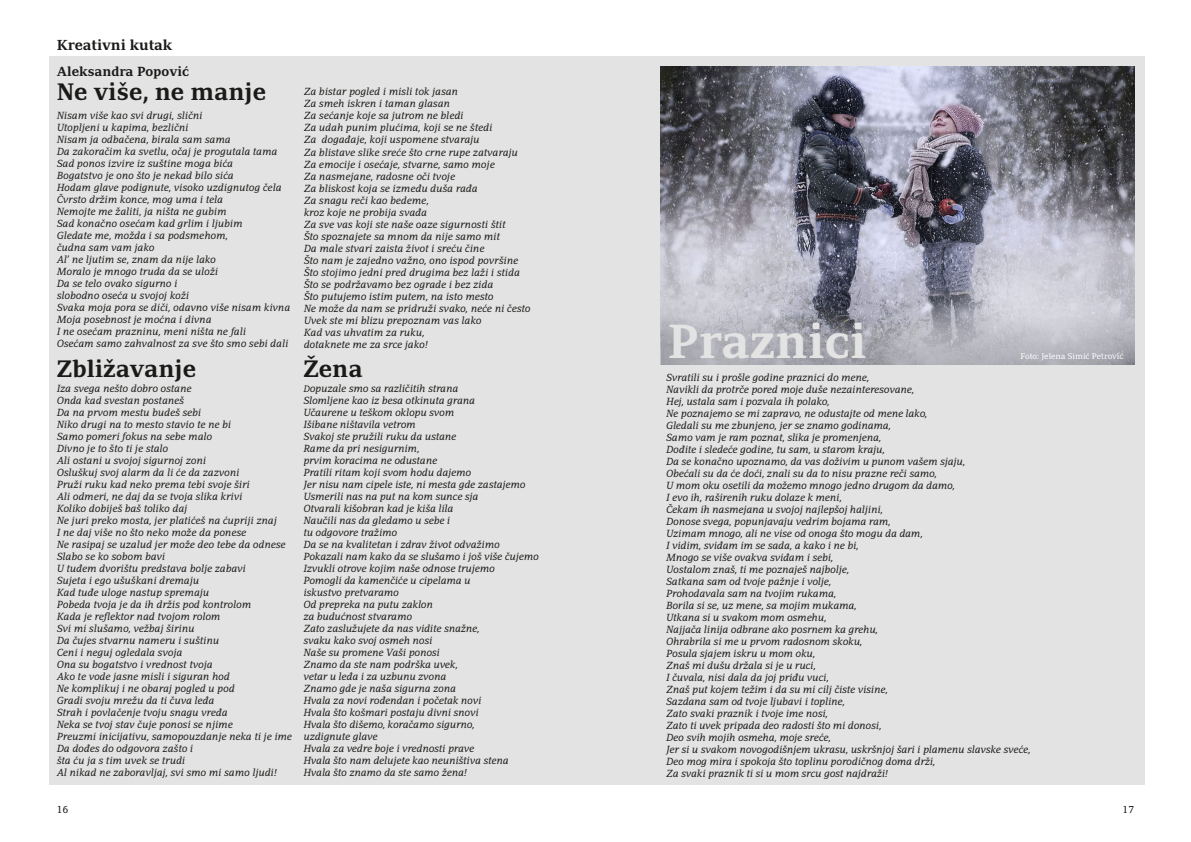
<style>
.page{position:relative;width:1191px;height:842px;background:#fff}
.page>*{position:absolute;margin:0;border:0;box-sizing:border-box;transform-origin:0 0}
.t1{font:700 46.2px "Adamant BG";color:#e3e3e3}
.t2{font:700 23px "Adamant BG";color:#1a1a18}
.t3{font:700 14px "Adamant BG";color:#1a1a18}
.t4{font:700 12.8px "Adamant BG";color:#1a1a18}
.t5{font:italic 10px/12px "Adamant BG";letter-spacing:-.015em;color:#1a1a18}
.t6{font:10px "Adamant BG";color:#1a1a18}
.t7{font:8px "Adamant BG";color:#fff}
.s1{font-size:9px}
</style>
<div class="page">
<div style="left:49px;top:57px;width:1095px;height:728px;background:#e3e3e3"></div>
<img style="left:660px;top:66px;width:474px;height:243px">
<svg style="left:660px;top:309px;width:474px;height:55px;background:#b0b1b9"></svg>
<h3 class="t3" style="left:57px;top:36px;width:117px">Kreativni kutak</h3>
<p class="t4" style="left:57px;top:63px;width:134px">Aleksandra Popović</p>
<h2 class="t2" style="left:57px;top:78px;width:211px">Ne više, ne manje</h2>
<p class="t5" style="left:57px;top:110px;width:235px">Nisam više kao svi drugi, slični<br>Utopljeni u kapima, bezlični<br>Nisam ja odbačena, birala sam sama<br>Da zakoračim ka svetlu, očaj je progutala tama Sad ponos izvire iz suštine moga bića<br>Bogatstvo je ono što je nekad bilo sića<br>Hodam glave podignute, visoko uzdignutog čela Čvrsto držim konce, mog uma i tela<br>Nemojte me žaliti, ja ništa ne gubim<br>Sad konačno osećam kad grlim i ljubim<br>Gledate me, možda i sa podsmehom,<br>čudna sam vam jako<br>Al’ ne ljutim se, znam da nije lako<br>Moralo je mnogo truda da se uloži<br>Da se telo ovako sigurno i<br>slobodno oseća u svojoj koži<br>Svaka moja pora se diči, odavno više nisam kivna Moja posebnost je moćna i divna<br>I ne osećam prazninu, meni ništa ne fali<br>Osećam samo zahvalnost za sve što smo sebi dali</p>
<h2 class="t2" style="left:57px;top:355px;width:141px">Zbližavanje</h2>
<p class="t5" style="left:57px;top:382px;width:237px">Iza svega nešto dobro ostane<br>Onda kad svestan postaneš<br>Da na prvom mestu budeš sebi<br>Niko drugi na to mesto stavio te ne bi<br>Samo pomeri fokus na sebe malo<br>Divno je to što ti je stalo<br>Ali ostani u svojoj sigurnoj zoni<br>Osluškuj svoj alarm da li će da zazvoni<br>Pruži ruku kad neko prema tebi svoje širi<br>Ali odmeri, ne daj da se tvoja slika krivi<br>Koliko dobiješ baš toliko daj<br>Ne juri preko mosta, jer platićeš na ćupriji znaj<br>I ne daj više no što neko može da ponese<br>Ne rasipaj se uzalud jer može deo tebe da odnese Slabo se ko sobom bavi<br>U tuđem dvorištu predstava bolje zabavi<br>Sujeta i ego ušuškani dremaju<br>Kad tuđe uloge nastup spremaju<br>Pobeda tvoja je da ih držis pod kontrolom<br>Kada je reflektor nad tvojom rolom<br>Svi mi slušamo, vežbaj širinu<br>Da čujes stvarnu nameru i suštinu<br>Ceni i neguj ogledala svoja<br>Ona su bogatstvo i vrednost tvoja<br>Ako te vode jasne misli i siguran hod<br>Ne komplikuj i ne obaraj pogled u pod<br>Gradi svoju mrežu da ti čuva leđa<br>Strah i povlačenje tvoju snagu vređa<br>Neka se tvoj stav čuje ponosi se njime<br>Preuzmi inicijativu, samopouzdanje neka ti je ime Da dođes do odgovora zašto i<br>šta ću ja s tim uvek se trudi<br>Al nikad ne zaboravljaj, svi smo mi samo ljudi!</p>
<p class="t5" style="left:304px;top:86px;width:228px">Za bistar pogled i misli tok jasan<br>Za smeh iskren i taman glasan<br>Za sećanje koje sa jutrom ne bledi<br>Za udah punim plućima, koji se ne štedi<br>Za događaje, koji uspomene stvaraju<br>Za blistave slike sreće što crne rupe zatvaraju Za emocije i osećaje, stvarne, samo moje<br>Za nasmejane, radosne oči tvoje<br>Za bliskost koja se između duša rađa<br>Za snagu reči kao bedeme,<br>kroz koje ne probija svađa<br>Za sve vas koji ste naše oaze sigurnosti štit<br>Što spoznajete sa mnom da nije samo mit<br>Da male stvari zaista život i sreću čine<br>Što nam je zajedno važno, ono ispod površine Što stojimo jedni pred drugima bez laži i stida Što se podržavamo bez ograde i bez zida<br>Što putujemo istim putem, na isto mesto<br>Ne može da nam se pridruži svako, neće ni često Uvek ste mi blizu prepoznam vas lako<br>Kad vas uhvatim za ruku,<br>dotaknete me za srce jako!</p>
<h2 class="t2" style="left:303px;top:355px;width:61px">Žena</h2>
<p class="t5" style="left:303px;top:382px;width:237px"><span class="s1">D</span>opuzale smo sa različitih strana<br>Slomljene kao iz besa otkinuta grana<br>Učaurene u teškom oklopu svom<br>Išibane ništavila vetrom<br>Svakoj ste pružili ruku da ustane<br>Rame da pri nesigurnim,<br>prvim koracima ne odustane<br>Pratili ritam koji svom hodu dajemo<br>Jer nisu nam cipele iste, ni mesta gde zastajemo<br>Usmerili nas na put na kom sunce sja<br>Otvarali kišobran kad je kiša lila<br>Naučili nas da gledamo u sebe i<br>tu odgovore tražimo<br>Da se na kvalitetan i zdrav život odvažimo<br>Pokazali nam kako da se slušamo i još više čujemo<br>Izvukli otrove kojim naše odnose trujemo<br>Pomogli da kamenčiće u cipelama u<br>iskustvo pretvaramo<br>Od prepreka na putu zaklon<br>za budućnost stvaramo<br>Zato zaslužujete da nas vidite snažne,<br>svaku kako svoj osmeh nosi<br>Naše su promene Vaši ponosi<br>Znamo da ste nam podrška uvek,<br>vetar u leđa i za uzbunu zvona<br>Znamo gde je naša sigurna zona<br>Hvala za novi rođendan i početak novi<br>Hvala što košmari postaju divni snovi<br>Hvala što dišemo, koračamo sigurno,<br>uzdignute glave<br>Hvala za vedre boje i vrednosti prave<br>Hvala što nam delujete kao neuništiva stena<br>Hvala što znamo da ste samo žena!</p>
<h1 class="t1" style="left:668px;top:314px;width:200px">Praznici</h1>
<p class="t7" style="left:1020px;top:351px;width:105px">Foto: Jelena Simić Petrović</p>
<p class="t5" style="left:666px;top:371px;width:366px">Svratili su i prošle godine praznici do mene,<br>Navikli da protrče pored moje duše nezainteresovane,<br>Hej, ustala sam i pozvala ih polako,<br>Ne poznajemo se mi zapravo, ne odustajte od mene lako,<br>Gledali su me zbunjeno, jer se znamo godinama,<br>Samo vam je ram poznat, slika je promenjena,<br>Dođite i sledeće godine, tu sam, u starom kraju,<br>Da se konačno upoznamo, da vas doživim u punom vašem sjaju,<br>Obećali su da će doći, znali su da to nisu prazne reči samo,<br>U mom oku osetili da možemo mnogo jedno drugom da damo,<br>I evo ih, raširenih ruku dolaze k meni,<br>Čekam ih nasmejana u svojoj najlepšoj haljini,<br>Donose svega, popunjavaju vedrim bojama ram,<br>Uzimam mnogo, ali ne vise od onoga što mogu da dam,<br>I vidim, sviđam im se sada, a kako i ne bi,<br>Mnogo se više ovakva sviđam i sebi,<br>Uostalom znaš, ti me poznaješ najbolje,<br>Satkana sam od tvoje pažnje i volje,<br>Prohodavala sam na tvojim rukama,<br>Borila si se, uz mene, sa mojim mukama,<br>Utkana si u svakom mom osmehu,<br>Najjača linija odbrane ako posrnem ka grehu,<br>Ohrabrila si me u prvom radosnom skoku,<br>Posula sjajem iskru u mom oku,<br>Znaš mi dušu držala si je u ruci,<br>I čuvala, nisi dala da joj priđu vuci,<br>Znaš put kojem težim i da su mi cilj čiste visine,<br>Sazdana sam od tvoje ljubavi i topline,<br>Zato svaki praznik i tvoje ime nosi,<br>Zato ti uvek pripada deo radosti što mi donosi,<br>Deo svih mojih osmeha, moje sreće,<br>Jer si u svakom novogodišnjem ukrasu, uskršnjoj šari i plamenu slavske sveće, Deo mog mira i spokoja što toplinu porodičnog doma drži,<br>Za svaki praznik ti si u mom srcu gost najdraži!</p>
<p class="t6" style="left:57px;top:803px;width:13px">16</p>
<p class="t6" style="left:1122px;top:803px;width:13px">17</p>
</div>
